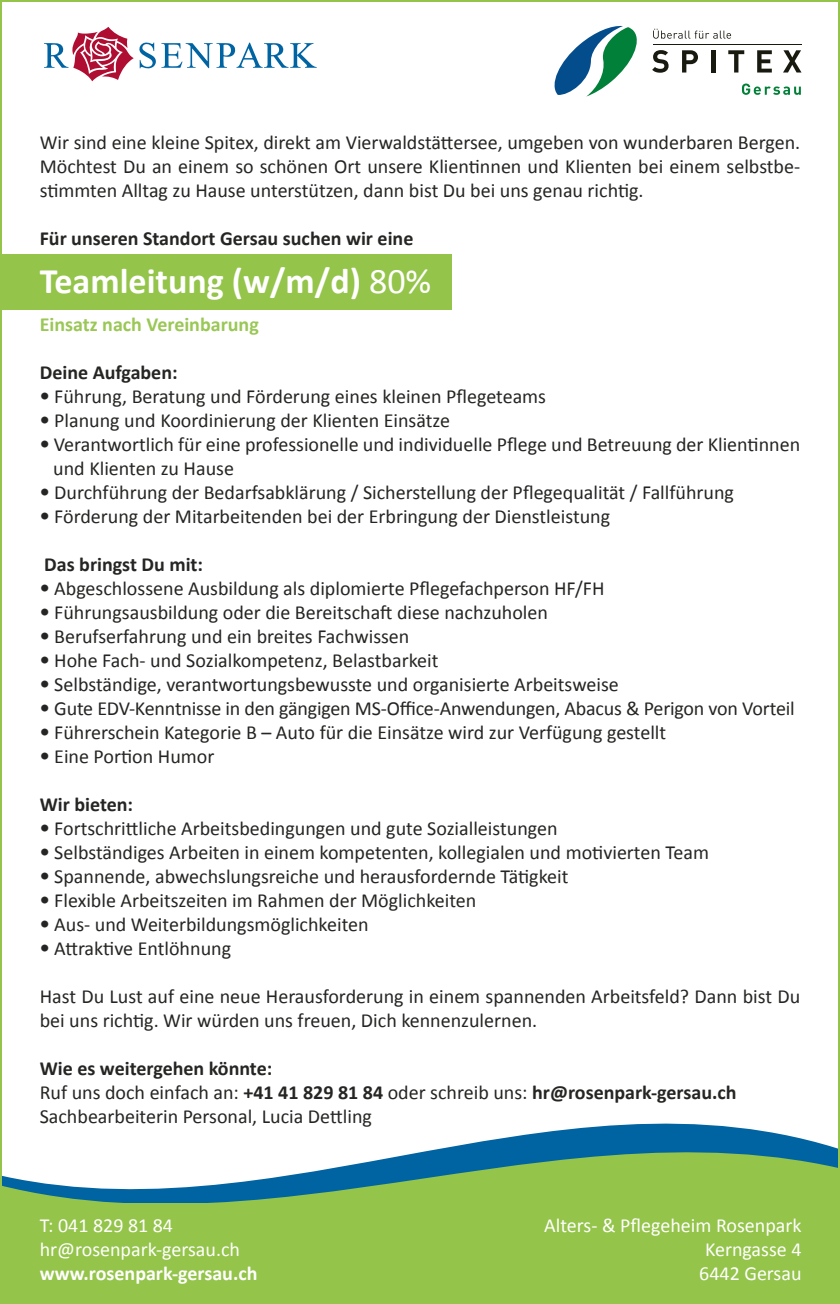
<style>
.page{position:relative;width:840px;height:1304px;background:#fff}
.page>*{position:absolute;margin:0;border:0;box-sizing:border-box;transform-origin:0 0}
.t1{font:700 36px "Calibri";color:#fff}
.t2{font:20px/24px "Calibri";color:#252523}
.t3{font:20px/24px "Calibri";color:#fff;text-align:justify}
.t4{font:700 20px "Calibri";color:#252523}
.t5{font:700 20px "Calibri";color:#9ac755}
.t6{font:700 20px "Calibri";color:#fff}
.s1{font-weight:400}
.s2{font-family:"Frutiger LT Std";font-weight:700}
.s3{font-weight:700}
</style>
<div class="page">
<svg style="left:3px;top:1123px;width:833px;height:80px"></svg>
<div style="left:0;top:254px;width:451px;height:55px;background:#94c44a"></div>
<svg style="left:44px;top:27px;width:272px;height:54px"></svg>
<div style="left:0;top:1203px;width:839px;height:101px;background:#94c44a"></div>
<svg style="left:554px;top:26px;width:83px;height:71px"></svg>
<svg style="left:652px;top:50px;width:16px;height:23px"></svg>
<svg style="left:682px;top:50px;width:15px;height:23px"></svg>
<div style="left:710px;top:50px;width:5px;height:23px;background:#191a0f"></div>
<svg style="left:728px;top:50px;width:15px;height:23px"></svg>
<svg style="left:757px;top:50px;width:14px;height:23px"></svg>
<svg style="left:783px;top:50px;width:18px;height:23px"></svg>
<hr style="left:652px;top:44px;width:149px;height:1px;background:#191a0f">
<svg style="left:653px;top:29px;width:77px;height:10px"></svg>
<svg style="left:742px;top:84px;width:58px;height:11px"></svg>
<p class="t2" style="left:40px;top:130px;width:761px;text-align:justify">Wir sind eine kleine Spitex, direkt am Vierwaldstättersee, umgeben von wunderbaren Bergen.<br>Möchtest Du an einem so schönen Ort unsere Klientinnen und Klienten bei einem selbstbe&shy;stimmten Alltag zu Hause unterstützen, dann bist Du bei uns genau richtig.</p>
<p class="t4" style="left:40px;top:225px;width:375px">Für unseren Standort Gersau suchen wir eine</p>
<h1 class="t1" style="left:40px;top:258px;width:393px">Teamleitung (w/m/d) <span class="s1">80%</span></h1>
<p class="t5" style="left:40px;top:311px;width:220px">Einsatz nach Vereinbarung</p>
<p class="t4" style="left:40px;top:359px;width:139px">Deine Aufgaben:</p>
<p class="t2" style="left:40px;top:384px;width:507px"><span class="s2">•</span> Führung, Beratung und Förderung eines kleinen Pflegeteams</p>
<p class="t2" style="left:40px;top:408px;width:411px"><span class="s2">•</span> Planung und Koordinierung der Klienten Einsätze</p>
<p class="t2" style="left:53px;top:432px;width:748px;text-indent:-14px"><span class="s2">•</span> Verantwortlich für eine professionelle und individuelle Pflege und Betreuung der Klientinnen und Klienten zu Hause</p>
<p class="t2" style="left:40px;top:480px;width:695px"><span class="s2">•</span> Durchführung der Bedarfsabklärung / Sicherstellung der Pflegequalität / Fallführung</p>
<p class="t2" style="left:40px;top:504px;width:571px"><span class="s2">•</span> Förderung der Mitarbeitenden bei der Erbringung der Dienstleistung</p>
<p class="t4" style="left:44px;top:551px;width:160px">Das bringst Du mit:</p>
<p class="t2" style="left:40px;top:576px;width:566px"><span class="s2">•</span> Abgeschlossene Ausbildung als diplomierte Pflegefachperson HF/FH</p>
<p class="t2" style="left:40px;top:600px;width:509px"><span class="s2">•</span> Führungsausbildung oder die Bereitschaft diese nachzuholen</p>
<p class="t2" style="left:40px;top:624px;width:371px"><span class="s2">•</span> Berufserfahrung und ein breites Fachwissen</p>
<p class="t2" style="left:40px;top:648px;width:400px"><span class="s2">•</span> Hohe Fach- und Sozialkompetenz, Belastbarkeit</p>
<p class="t2" style="left:40px;top:672px;width:580px"><span class="s2">•</span> Selbständige, verantwortungsbewusste und organisierte Arbeitsweise</p>
<p class="t2" style="left:40px;top:696px;width:756px"><span class="s2">•</span> Gute EDV-Kenntnisse in den gängigen MS-Office-Anwendungen, Abacus &amp; Perigon von Vorteil</p>
<p class="t2" style="left:40px;top:720px;width:627px"><span class="s2">•</span> Führerschein Kategorie B – Auto für die Einsätze wird zur Verfügung gestellt</p>
<p class="t2" style="left:40px;top:744px;width:176px"><span class="s2">•</span> Eine Portion Humor</p>
<p class="t4" style="left:40px;top:791px;width:95px">Wir bieten:</p>
<p class="t2" style="left:40px;top:816px;width:519px"><span class="s2">•</span> Fortschrittliche Arbeitsbedingungen und gute Sozialleistungen</p>
<p class="t2" style="left:40px;top:840px;width:670px"><span class="s2">•</span> Selbständiges Arbeiten in einem kompetenten, kollegialen und motivierten Team</p>
<p class="t2" style="left:40px;top:864px;width:530px"><span class="s2">•</span> Spannende, abwechslungsreiche und herausfordernde Tätigkeit</p>
<p class="t2" style="left:40px;top:888px;width:438px"><span class="s2">•</span> Flexible Arbeitszeiten im Rahmen der Möglichkeiten</p>
<p class="t2" style="left:40px;top:912px;width:330px"><span class="s2">•</span> Aus- und Weiterbildungsmöglichkeiten</p>
<p class="t2" style="left:40px;top:936px;width:193px"><span class="s2">•</span> Attraktive Entlöhnung</p>
<p class="t2" style="left:40px;top:984px;width:761px">Hast Du Lust auf eine neue Herausforderung in einem spannenden Arbeitsfeld? Dann bist Du bei uns richtig. Wir würden uns freuen, Dich kennenzulernen.</p>
<p class="t2" style="left:40px;top:1056px;width:698px"><span class="s3">Wie es weitergehen könnte:<br></span>Ruf uns doch einfach an: <span class="s3">+41 41 829 81 84</span> oder schreib uns: <span class="s3">hr@rosenpark-gersau.ch<br></span>Sachbearbeiterin Personal, Lucia Dettling</p>
<p class="t3" style="left:40px;top:1213px;width:202px">T: 041 829 81 84 hr@rosenpark-gersau.ch</p>
<p class="t6" style="left:40px;top:1261px;width:219px">www.rosenpark-gersau.ch</p>
<p class="t3" style="left:698px;top:1213px;width:104px;text-indent:-155px">Alters- &amp; Pflegeheim Rosenpark Kerngasse 4<br>6442 Gersau</p>
</div>
